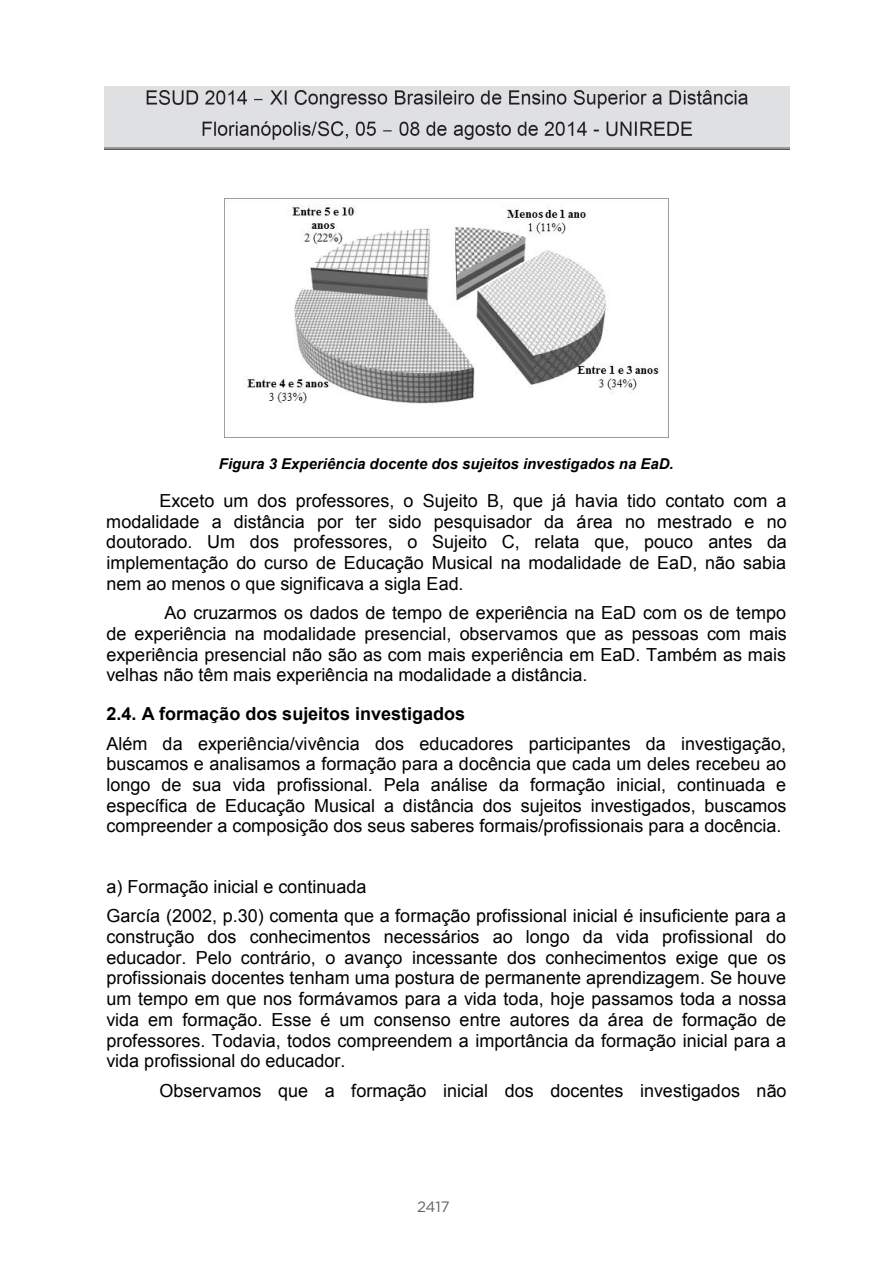
<style>
.page{position:relative;width:893px;height:1263px;background:#fff}
.page>*{position:absolute;margin:0;border:0;box-sizing:border-box;transform-origin:0 0}
.t1{font:18px/20.7px "Arial";color:#000;text-align:justify}
.t2{font:italic 700 15px "Arial";color:#000}
.t3{font:15px "Gotham";color:#636366}
.s1{font-weight:700}
</style>
<div class="page">
<img style="left:104px;top:86px;width:685px;height:63px">
<img style="left:224px;top:199px;width:445px;height:238px">
<p class="t2" style="left:219px;top:454px;width:456px">Figura 3 Experiência docente dos sujeitos investigados na EaD.</p>
<p class="t1" style="left:106px;top:490px;width:682px;text-indent:53px">Exceto um dos professores, o Sujeito B, que já havia tido contato com a modalidade a distância por ter sido pesquisador da área no mestrado e no doutorado. Um dos professores, o Sujeito C, relata que, pouco antes da implementação do curso de Educação Musical na modalidade de EaD, não sabia nem ao menos o que significava a sigla Ead.</p>
<p class="t1" style="left:106px;top:603px;width:682px;text-indent:58px">Ao cruzarmos os dados de tempo de experiência na EaD com os de tempo de experiência na modalidade presencial, observamos que as pessoas com mais experiência presencial não são as com mais experiência em EaD. Também as mais velhas não têm mais experiência na modalidade a distância.</p>
<p class="t1" style="left:106px;top:699px;width:681px;line-height:29.5px"><span class="s1">2.4. A formação dos sujeitos investigados<br></span>Além da experiência/vivência dos educadores participantes da investigação,</p>
<p class="t1" style="left:106px;top:754px;width:682px">buscamos e analisamos a formação para a docência que cada um deles recebeu ao longo de sua vida profissional. Pela análise da formação inicial, continuada e específica de Educação Musical a distância dos sujeitos investigados, buscamos compreender a composição dos seus saberes formais/profissionais para a docência.</p>
<p class="t1" style="left:106px;top:872px;width:681px;line-height:29.5px">a) Formação inicial e continuada<br>García (2002, p.30) comenta que a formação profissional inicial é insuficiente para a</p>
<p class="t1" style="left:106px;top:926px;width:682px">construção dos conhecimentos necessários ao longo da vida profissional do educador. Pelo contrário, o avanço incessante dos conhecimentos exige que os profissionais docentes tenham uma postura de permanente aprendizagem. Se houve um tempo em que nos formávamos para a vida toda, hoje passamos toda a nossa vida em formação. Esse é um consenso entre autores da área de formação de professores. Todavia, todos compreendem a importância da formação inicial para a vida profissional do educador.</p>
<p class="t1" style="left:159px;top:1080px;width:629px">Observamos que a formação inicial dos docentes investigados não</p>
<p class="t3" style="left:417px;top:1197px;width:34px">2417</p>
</div>
